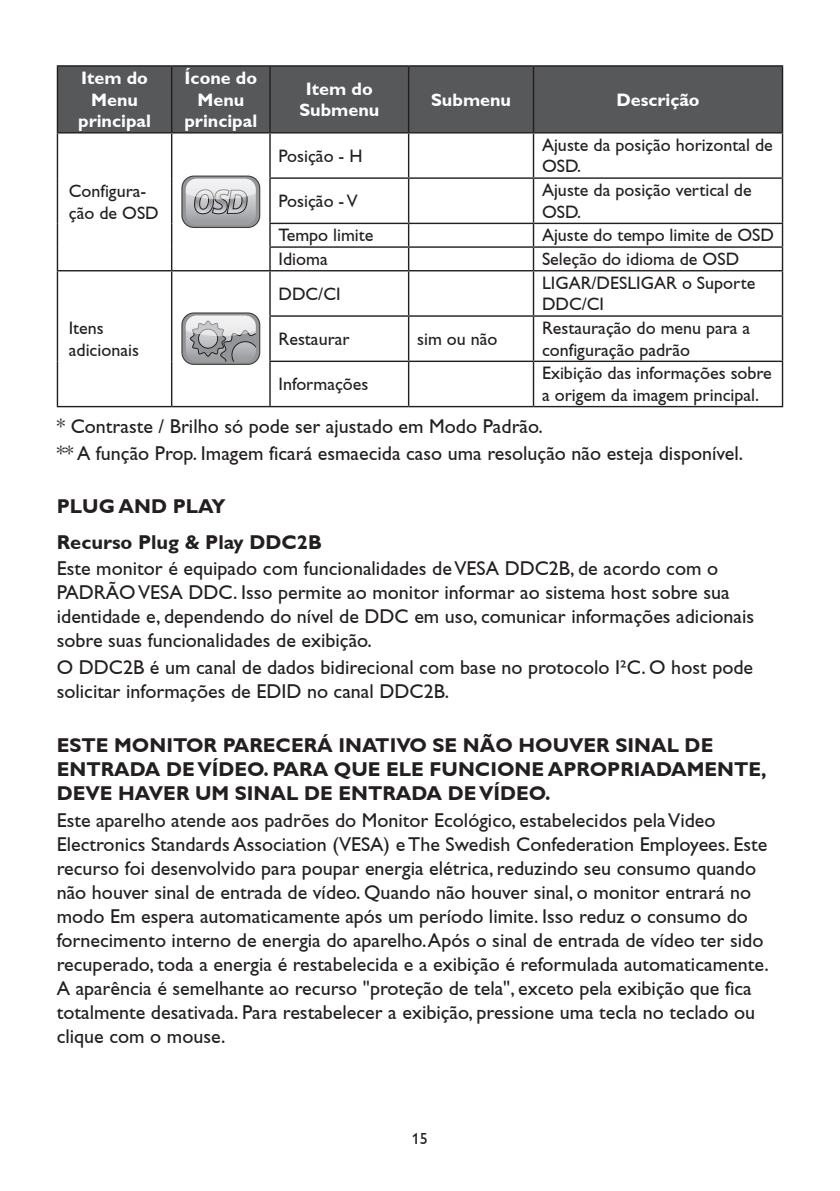
<style>
.page{position:relative;width:840px;height:1191px;background:#fff}
.page>*{position:absolute;margin:0;border:0;box-sizing:border-box;transform-origin:0 0}
.t1{font:20px/24px "Gill Alt One";color:#231f20}
.heading_2{font:700 20px/24px "Gill Alt One";color:#231f20}
.table_body{font:18px/21.6px "Gill Alt One";color:#231f20}
.table_header{font:700 18px/21.6px "Gill Alt One";color:#fff;text-align:center}
.left_column{font:18px/21.6px "Gill Alt One";color:#231f20}
.t2{font:16px "Gill Alt One";color:#231f20}
</style>
<div class="page">
<div style="left:58px;top:67px;width:723px;height:65px;background:#57585a"></div>
<hr style="left:57px;top:65px;width:114px;height:2px;background:#231f20">
<hr style="left:57px;top:67px;width:1px;height:65px;background:#231f20">
<hr style="left:171px;top:65px;width:99px;height:2px;background:#231f20">
<hr style="left:171px;top:67px;width:1px;height:65px;background:#231f20">
<hr style="left:270px;top:65px;width:138px;height:2px;background:#231f20">
<hr style="left:269px;top:67px;width:1px;height:65px;background:#231f20">
<hr style="left:408px;top:65px;width:125px;height:2px;background:#231f20">
<hr style="left:407px;top:67px;width:2px;height:65px;background:#231f20">
<hr style="left:533px;top:65px;width:249px;height:2px;background:#231f20">
<hr style="left:532px;top:67px;width:2px;height:65px;background:#231f20">
<hr style="left:781px;top:67px;width:1px;height:65px;background:#231f20">
<hr style="left:57px;top:132px;width:114px;height:1px;background:#231f20">
<hr style="left:57px;top:133px;width:1px;height:45px;background:#231f20">
<hr style="left:171px;top:132px;width:99px;height:1px;background:#231f20">
<hr style="left:171px;top:133px;width:1px;height:45px;background:#231f20">
<hr style="left:270px;top:132px;width:138px;height:1px;background:#231f20">
<hr style="left:269px;top:133px;width:1px;height:44px;background:#231f20">
<hr style="left:408px;top:132px;width:125px;height:1px;background:#231f20">
<hr style="left:407px;top:133px;width:2px;height:44px;background:#231f20">
<hr style="left:533px;top:132px;width:249px;height:1px;background:#231f20">
<hr style="left:532px;top:133px;width:2px;height:44px;background:#231f20">
<hr style="left:781px;top:133px;width:1px;height:44px;background:#231f20">
<hr style="left:57px;top:178px;width:1px;height:45px;background:#231f20">
<hr style="left:171px;top:178px;width:1px;height:45px;background:#231f20">
<hr style="left:269px;top:177px;width:139px;height:2px;background:#231f20">
<hr style="left:269px;top:179px;width:1px;height:44px;background:#231f20">
<hr style="left:408px;top:177px;width:125px;height:2px;background:#231f20">
<hr style="left:407px;top:179px;width:2px;height:44px;background:#231f20">
<hr style="left:533px;top:177px;width:249px;height:2px;background:#231f20">
<hr style="left:532px;top:179px;width:2px;height:44px;background:#231f20">
<hr style="left:781px;top:179px;width:1px;height:44px;background:#231f20">
<hr style="left:269px;top:223px;width:139px;height:1px;background:#231f20">
<hr style="left:408px;top:223px;width:125px;height:1px;background:#231f20">
<hr style="left:407px;top:224px;width:2px;height:22px;background:#231f20">
<hr style="left:533px;top:223px;width:249px;height:1px;background:#231f20">
<hr style="left:532px;top:224px;width:2px;height:22px;background:#231f20">
<svg style="left:57px;top:223px;width:1px;height:47px"></svg>
<svg style="left:171px;top:223px;width:1px;height:47px"></svg>
<hr style="left:269px;top:246px;width:139px;height:2px;background:#231f20">
<svg style="left:269px;top:224px;width:1px;height:46px"></svg>
<hr style="left:408px;top:246px;width:125px;height:2px;background:#231f20">
<hr style="left:407px;top:248px;width:2px;height:22px;background:#231f20">
<hr style="left:533px;top:246px;width:249px;height:2px;background:#231f20">
<hr style="left:532px;top:248px;width:2px;height:22px;background:#231f20">
<svg style="left:781px;top:224px;width:1px;height:46px"></svg>
<hr style="left:57px;top:270px;width:114px;height:1px;background:#231f20">
<hr style="left:57px;top:271px;width:1px;height:45px;background:#231f20">
<hr style="left:171px;top:270px;width:99px;height:1px;background:#231f20">
<hr style="left:171px;top:271px;width:1px;height:45px;background:#231f20">
<hr style="left:270px;top:270px;width:138px;height:1px;background:#231f20">
<hr style="left:269px;top:271px;width:1px;height:44px;background:#231f20">
<hr style="left:408px;top:270px;width:125px;height:1px;background:#231f20">
<hr style="left:407px;top:271px;width:2px;height:44px;background:#231f20">
<hr style="left:533px;top:270px;width:249px;height:1px;background:#231f20">
<hr style="left:532px;top:271px;width:2px;height:44px;background:#231f20">
<hr style="left:781px;top:271px;width:1px;height:44px;background:#231f20">
<hr style="left:57px;top:316px;width:1px;height:45px;background:#231f20">
<hr style="left:171px;top:316px;width:1px;height:45px;background:#231f20">
<hr style="left:269px;top:315px;width:139px;height:2px;background:#231f20">
<hr style="left:269px;top:317px;width:1px;height:43px;background:#231f20">
<hr style="left:408px;top:315px;width:125px;height:2px;background:#231f20">
<hr style="left:407px;top:317px;width:2px;height:43px;background:#231f20">
<hr style="left:533px;top:315px;width:249px;height:2px;background:#231f20">
<hr style="left:532px;top:317px;width:2px;height:43px;background:#231f20">
<hr style="left:781px;top:317px;width:1px;height:43px;background:#231f20">
<hr style="left:57px;top:361px;width:1px;height:45px;background:#231f20">
<hr style="left:171px;top:361px;width:1px;height:45px;background:#231f20">
<hr style="left:269px;top:360px;width:139px;height:2px;background:#231f20">
<hr style="left:269px;top:362px;width:1px;height:44px;background:#231f20">
<hr style="left:408px;top:360px;width:125px;height:2px;background:#231f20">
<hr style="left:407px;top:362px;width:2px;height:44px;background:#231f20">
<hr style="left:533px;top:360px;width:249px;height:2px;background:#231f20">
<hr style="left:532px;top:362px;width:2px;height:44px;background:#231f20">
<hr style="left:781px;top:362px;width:1px;height:44px;background:#231f20">
<hr style="left:57px;top:406px;width:114px;height:1px;background:#231f20">
<hr style="left:171px;top:406px;width:99px;height:1px;background:#231f20">
<hr style="left:270px;top:406px;width:138px;height:1px;background:#231f20">
<hr style="left:408px;top:406px;width:125px;height:1px;background:#231f20">
<hr style="left:533px;top:406px;width:249px;height:1px;background:#231f20">
<svg style="left:182px;top:176px;width:77px;height:51px"></svg>
<div style="left:181px;top:175px;width:79px;height:53px;border:1px solid #3e3e3f;border-radius:12px"></div>
<svg style="left:185px;top:179px;width:71px;height:46px"></svg>
<div style="left:182px;top:313px;width:77px;height:51px;background:#939598;border-radius:12px"></div>
<div style="left:181px;top:312px;width:79px;height:53px;border:1px solid #3e3e3f;border-radius:12px"></div>
<svg style="left:185px;top:315px;width:71px;height:47px"></svg>
<p class="table_header" style="left:78px;top:67px;width:74px">Item do<br>Menu principal</p>
<p class="table_header" style="left:184px;top:67px;width:74px">Ícone do<br>Menu principal</p>
<p class="left_column" style="left:69px;top:180px;width:91px">Configura&shy;ção de OSD</p>
<p class="table_header" style="left:299px;top:78px;width:81px">Item do<br>Submenu</p>
<p class="table_header" style="left:431px;top:88px;width:81px">Submenu</p>
<p class="table_header" style="left:616px;top:88px;width:85px">Descrição</p>
<p class="table_body" style="left:278px;top:145px;width:85px">Posição - H</p>
<p class="table_body" style="left:541px;top:134px;width:232px">Ajuste da posição horizontal de<br>OSD.</p>
<p class="table_body" style="left:278px;top:190px;width:81px">Posição - V</p>
<p class="table_body" style="left:541px;top:179px;width:211px">Ajuste da posição vertical de<br>OSD.</p>
<p class="table_body" style="left:278px;top:224px;width:96px">Tempo limite</p>
<p class="table_body" style="left:541px;top:224px;width:233px">Ajuste do tempo limite de OSD</p>
<p class="table_body" style="left:278px;top:248px;width:51px">Idioma</p>
<p class="table_body" style="left:541px;top:248px;width:198px">Seleção do idioma de OSD</p>
<p class="table_body" style="left:278px;top:282px;width:64px">DDC/CI</p>
<p class="table_body" style="left:541px;top:272px;width:215px">LIGAR/DESLIGAR o Suporte<br>DDC/CI</p>
<p class="table_body" style="left:278px;top:328px;width:73px">Restaurar</p>
<p class="table_body" style="left:417px;top:328px;width:82px">sim ou não</p>
<p class="table_body" style="left:541px;top:317px;width:210px">Restauração do menu para a configuração padrão</p>
<p class="table_body" style="left:278px;top:373px;width:91px">Informações</p>
<p class="table_body" style="left:541px;top:362px;width:231px">Exibição das informações sobre a origem da imagem principal.</p>
<p class="t1" style="left:57px;top:414px;width:485px">* Contraste / Brilho só pode ser ajustado em Modo Padrão.</p>
<p class="t1" style="left:57px;top:441px;width:685px">** A função Prop. Imagem ficará esmaecida caso uma resolução não esteja disponível.</p>
<p class="heading_2" style="left:57px;top:494px;width:170px">PLUG AND PLAY</p>
<p class="heading_2" style="left:57px;top:529px;width:266px">Recurso Plug &amp; Play DDC2B</p>
<p class="t1" style="left:57px;top:556px;width:698px">Este monitor é equipado com funcionalidades de VESA DDC2B, de acordo com o PADRÃO VESA DDC. Isso permite ao monitor informar ao sistema host sobre sua identidade e, dependendo do nível de DDC em uso, comunicar informações adicionais sobre suas funcionalidades de exibição.</p>
<p class="t1" style="left:57px;top:655px;width:697px">O DDC2B é um canal de dados bidirecional com base no protocolo I²C. O host pode solicitar informações de EDID no canal DDC2B.</p>
<p class="heading_2" style="left:57px;top:733px;width:711px">ESTE MONITOR PARECERÁ INATIVO SE NÃO HOUVER SINAL DE<br>ENTRADA DE VÍDEO. PARA QUE ELE FUNCIONE APROPRIADAMENTE,<br>DEVE HAVER UM SINAL DE ENTRADA DE VÍDEO.</p>
<p class="t1" style="left:57px;top:808px;width:711px">Este aparelho atende aos padrões do Monitor Ecológico, estabelecidos pela Video Electronics Standards Association (VESA) e The Swedish Confederation Employees. Este recurso foi desenvolvido para poupar energia elétrica, reduzindo seu consumo quando não houver sinal de entrada de vídeo. Quando não houver sinal, o monitor entrará no modo Em espera automaticamente após um período limite. Isso reduz o consumo do fornecimento interno de energia do aparelho. Após o sinal de entrada de vídeo ter sido recuperado, toda a energia é restabelecida e a exibição é reformulada automaticamente.<br>A aparência é semelhante ao recurso "proteção de tela", exceto pela exibição que fica totalmente desativada. Para restabelecer a exibição, pressione uma tecla no teclado ou clique com o mouse.</p>
<p class="left_column" style="left:69px;top:317px;width:72px">Itens adicionais</p>
<p class="t2" style="left:412px;top:1129px;width:17px">15</p>
</div>
